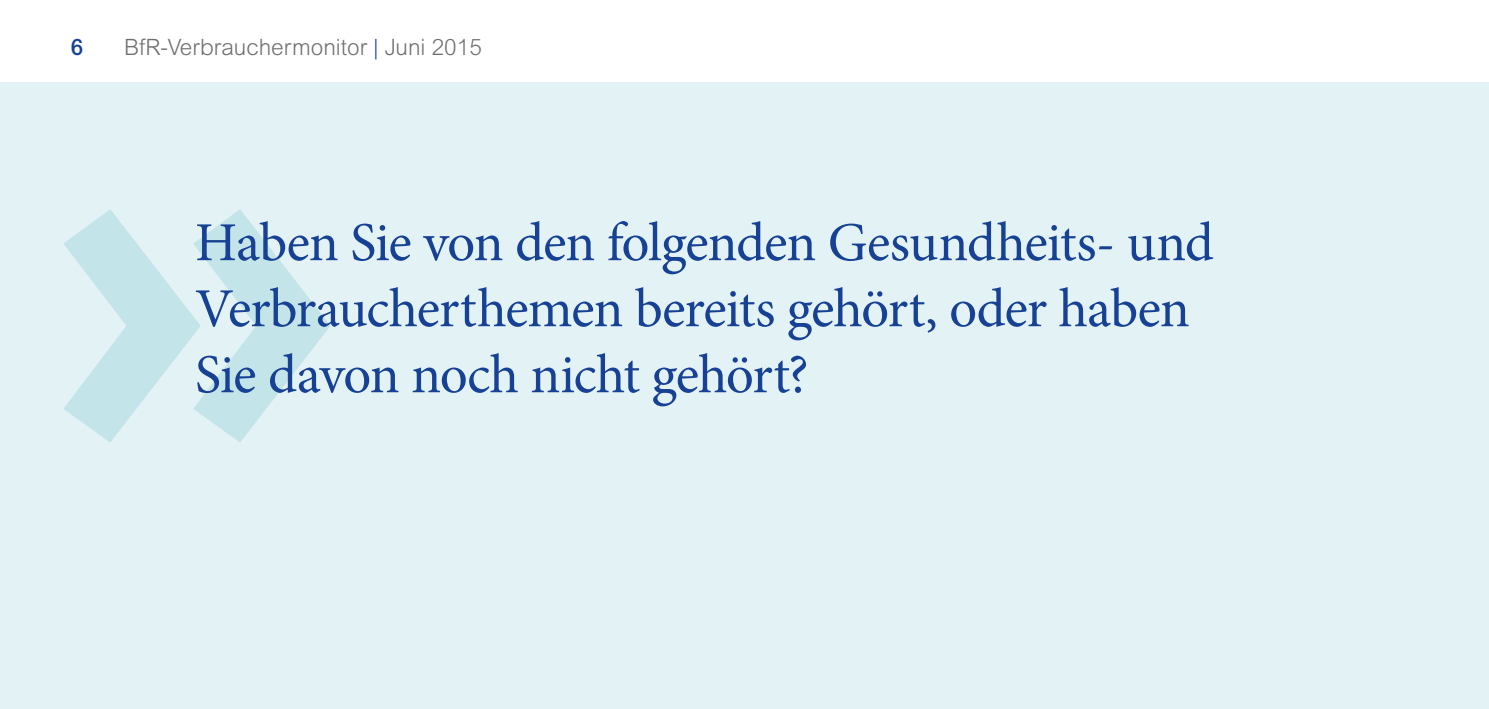
<style>
.page{position:relative;width:1489px;height:709px;background:#fff}
.page>*{position:absolute;margin:0;border:0;box-sizing:border-box;transform-origin:0 0}
.t1{font:900 375px "Meta OT";color:#c3e4e9}
.t2{font:55px/66px "Minion Pro";letter-spacing:-.02em;color:#164194}
.t3{font:300 22.5px "Arial MT Pro";color:#706f6f}
.t4{font:500 22.5px "Arial MT Pro";color:#164194}
.s1{color:#164194}
</style>
<div class="page">
<div style="left:0;top:82px;width:1488px;height:627px;background:#e3f2f5"></div>
<p class="t4" style="left:71px;top:34px;width:14px">6</p>
<p class="t3" style="left:124px;top:33px;width:359px">BfR-Verbrauchermonitor <span class="s1">|</span> Juni 2015</p>
<h1 class="t1" style="left:46px;top:80px;width:302px">&gt;&gt;</h1>
<p class="t2" style="left:195px;top:210px;width:1020px">Haben Sie von den folgenden Gesundheits- und<br>Verbraucherthemen bereits gehört, oder haben<br>Sie davon noch nicht gehört?</p>
</div>
